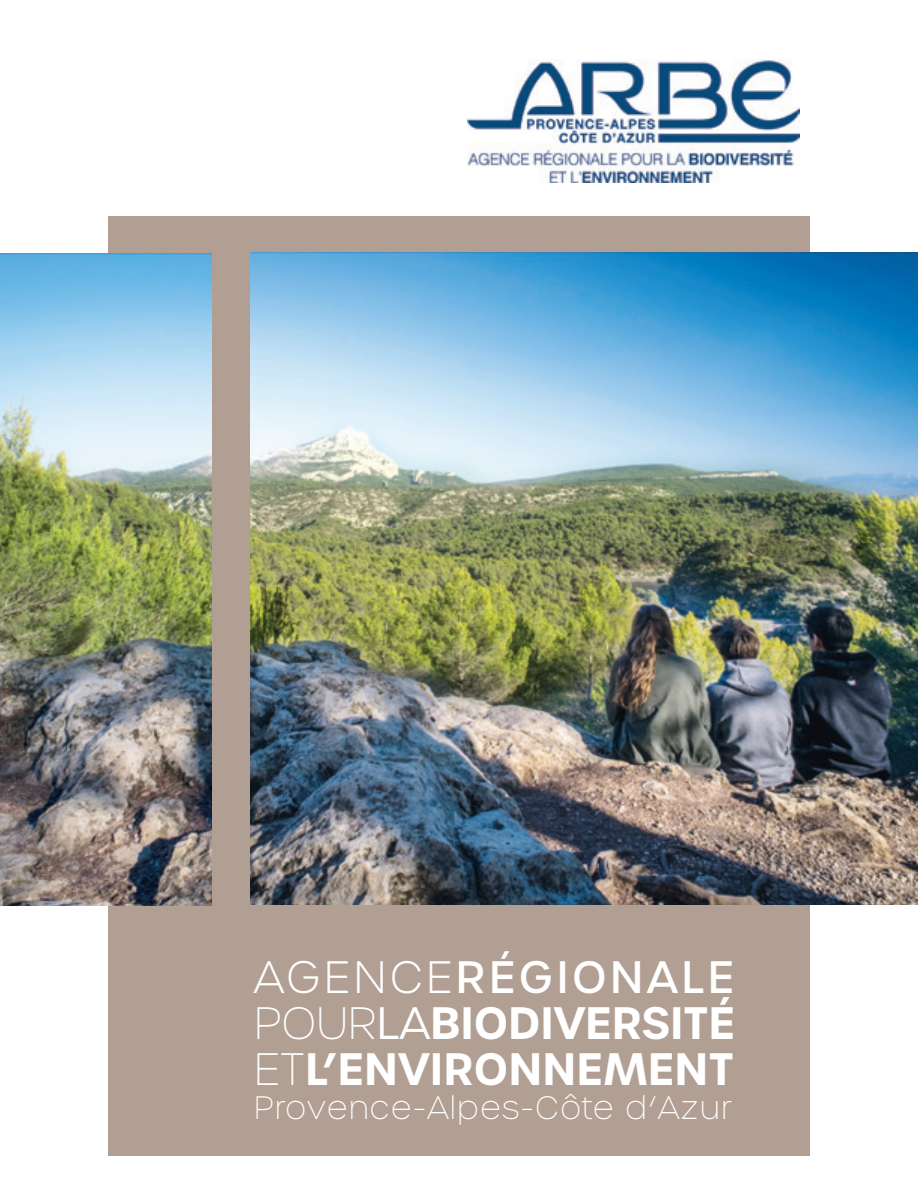
<style>
.page{position:relative;width:918px;height:1188px;background:#fff}
.page>*{position:absolute;margin:0;border:0;box-sizing:border-box;transform-origin:0 0}
.t1{font:600 43.95px/45.5px "Urbane";color:#fff}
.t2{font:500 43.95px "Urbane";letter-spacing:.08em;color:#fff}
.t3{font:100 31.35px "Urbane";letter-spacing:.05em;color:#fff}
.s1{font-weight:200}
.s2{font-weight:100}
.s3{font-weight:300}
</style>
<div class="page">
<div style="left:108px;top:216px;width:702px;height:940px;background:#b19f94"></div>
<img style="left:0;top:253px;width:212px;height:652px">
<img style="left:250px;top:253px;width:668px;height:651px">
<img style="left:468px;top:59px;width:332px;height:123px">
<p class="t2" style="left:254px;top:949px;width:481px"><span class="s1">AGENCE</span>RÉGIONALE</p>
<p class="t1" style="left:254px;top:1001px;width:482px"><span class="s2">POUR</span><span class="s3">LA</span>BIODIVERSITÉ<br><span class="s2">ET</span>L’ENVIRONNEMENT</p>
<p class="t3" style="left:254px;top:1088px;width:479px">Provence-Alpes-Côte d’Azur</p>
</div>
